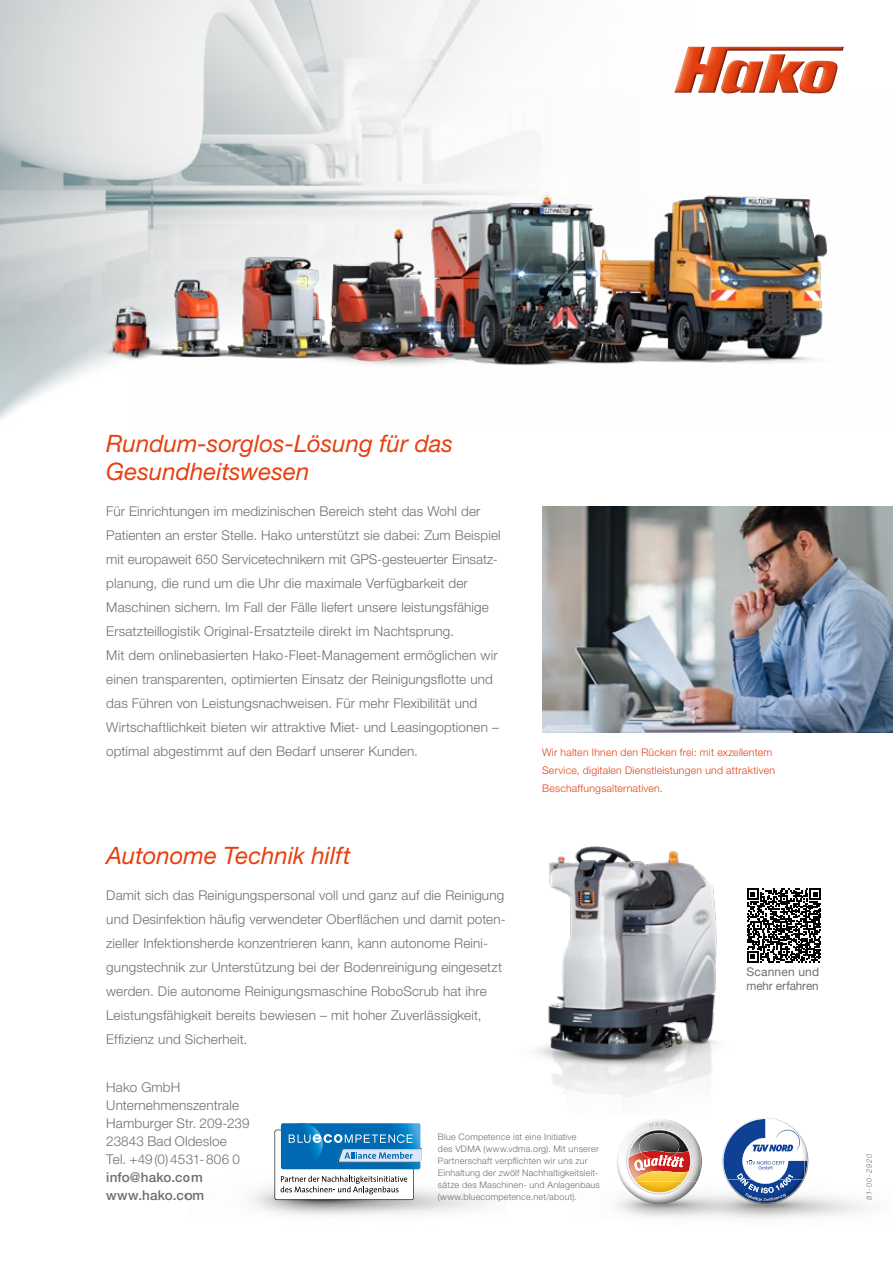
<style>
.page{position:relative;width:893px;height:1263px;background:#fff}
.page>*{position:absolute;margin:0;border:0;box-sizing:border-box;transform-origin:0 0}
.t1{font:italic 24px/28.5px "Helvetica Neue LT Std";color:#e74011}
.t2{font:300 13.5px/24px "Helvetica Neue LT Std";letter-spacing:.01em;color:#706f6f}
.t3{font:500 13.5px/18px "Helvetica Neue LT Std";letter-spacing:.01em;color:#706f6f}
.t4{font:12px/13.5px "Helvetica Neue LT Std";letter-spacing:.005em;color:#706f6f}
.t5{font:300 10.5px/18px "Helvetica Neue LT Std";letter-spacing:.02em;color:#e74011}
.t6{font:300 9px/12px "Helvetica Neue LT Std";letter-spacing:.025em;color:#706f6f}
.t7{font:italic 300 7.5px "Helvetica Neue LT Std";letter-spacing:.095em;color:#706f6f}
</style>
<div class="page">
<img style="left:0;top:0;width:693px;height:202px">
<img style="left:0;top:202px;width:133px;height:218px">
<img style="left:542px;top:506px;width:351px;height:226px">
<img style="left:133px;top:91px;width:695px;height:275px">
<img style="left:92px;top:300px;width:79px;height:77px">
<img style="left:535px;top:846px;width:182px;height:251px">
<svg style="left:747px;top:888px;width:74px;height:75px"></svg>
<img style="left:251px;top:1174px;width:233px;height:41px">
<div style="left:722px;top:1116px;width:87px;height:88px;background:#000;opacity:.44"></div>
<div style="left:611px;top:1115px;width:96px;height:94px;background:#000;opacity:.44"></div>
<svg style="left:275px;top:1123px;width:147px;height:77px"></svg>
<img style="left:674px;top:47px;width:170px;height:46px">
<h1 class="t1" style="left:106px;top:428px;width:348px">Rundum-sorglos-Lösung für das<br>Gesundheitswesen</h1>
<p class="t2" style="left:106px;top:499px;width:396px">Für Einrichtungen im medizinischen Bereich steht das Wohl der Patienten an erster Stelle. Hako unterstützt sie dabei: Zum Beispiel mit europaweit 650 Servicetechnikern mit GPS-gesteuerter Einsatz&shy;planung, die rund um die Uhr die maximale Verfügbarkeit der Maschinen sichern. Im Fall der Fälle liefert unsere leistungsfähige Ersatzteillogistik Original-Ersatzteile direkt im Nachtsprung.<br>Mit dem onlinebasierten Hako-Fleet-Management ermöglichen wir einen transparenten, optimierten Einsatz der Reinigungsflotte und das Führen von Leistungsnachweisen. Für mehr Flexibilität und Wirtschaftlichkeit bieten wir attraktive Miet- und Leasingoptionen – optimal abgestimmt auf den Bedarf unserer Kunden.</p>
<h1 class="t1" style="left:106px;top:841px;width:246px">Autonome Technik hilft</h1>
<p class="t2" style="left:106px;top:883px;width:401px">Damit sich das Reinigungspersonal voll und ganz auf die Reinigung und Desinfektion häufig verwendeter Oberflächen und damit poten&shy;zieller Infektionsherde konzentrieren kann, kann autonome Reini&shy;gungstechnik zur Unterstützung bei der Bodenreinigung eingesetzt werden. Die autonome Reinigungsmaschine RoboScrub hat ihre Leistungsfähigkeit bereits bewiesen – mit hoher Zuverlässigkeit, Effizienz und Sicherheit.</p>
<p class="t5" style="left:542px;top:743px;width:234px">Wir halten Ihnen den Rücken frei: mit exzellentem<br>Service, digitalen Dienstleistungen und attraktiven<br>Beschaffungsalternativen.</p>
<p class="t4" style="left:746px;top:965px;width:74px">Scannen und mehr erfahren</p>
<p class="t2" style="left:106px;top:1078px;width:145px;line-height:18px">Hako GmbH<br>Unternehmenszentrale<br>Hamburger Str. 209-239<br>23843 Bad Oldesloe<br>Tel. +49(0)4531-806 0</p>
<p class="t3" style="left:106px;top:1168px;width:99px">info@hako.com www.hako.com</p>
<p class="t6" style="left:438px;top:1131px;width:163px">Blue Competence ist eine Initiative<br>des VDMA (www.vdma.org). Mit unserer Partnerschaft verpflichten wir uns zur Einhaltung der zwölf Nachhaltigkeitsleit&shy;sätze des Maschinen- und Anlagenbaus (www.bluecompetence.net/about).</p>
<p class="t7" style="left:865px;top:1200px;width:47px;rotate:-90deg">81-00-2920</p>
</div>
